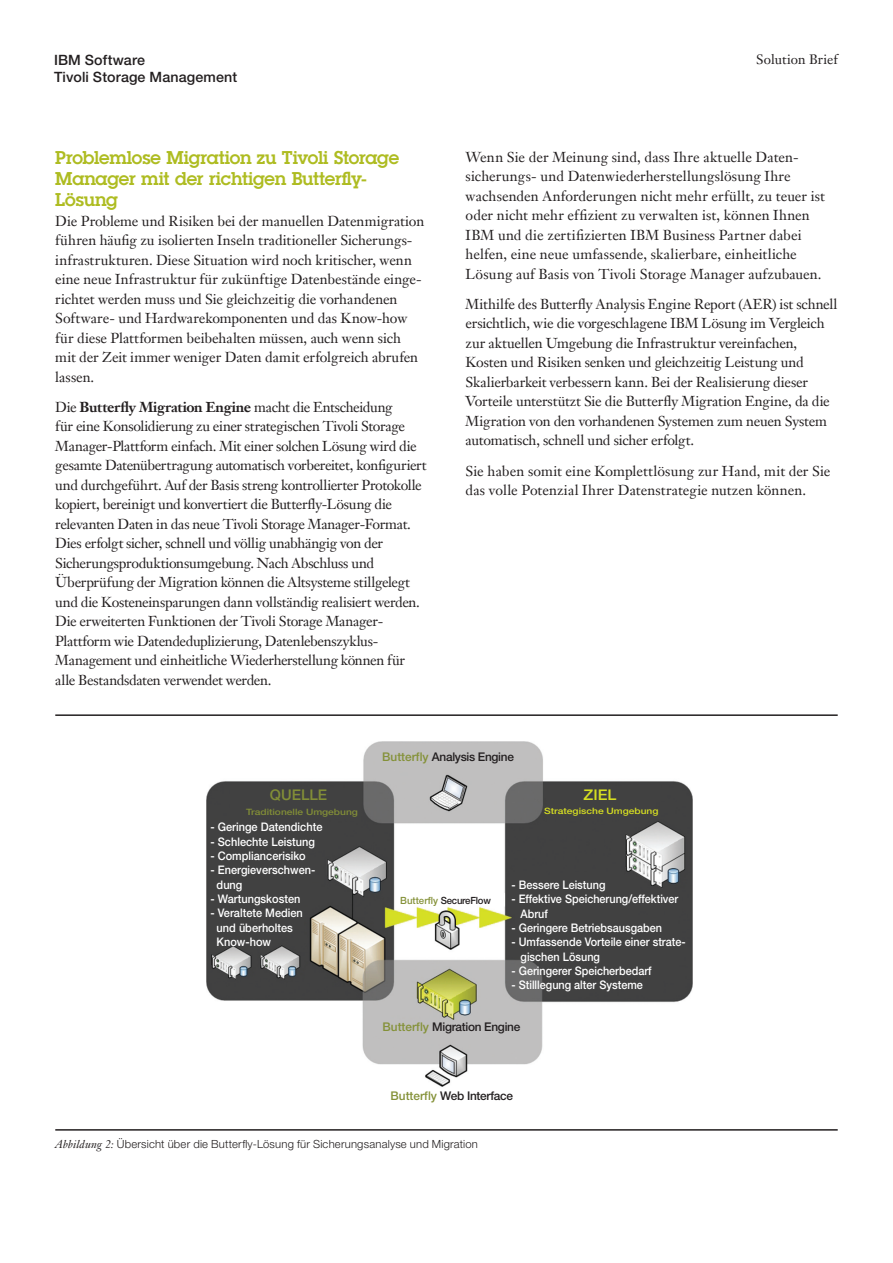
<style>
.page{position:relative;width:893px;height:1263px;background:#fff}
.page>*{position:absolute;margin:0;border:0;box-sizing:border-box;transform-origin:0 0}
.t1{font:600 18px/21px "Lubalin Graph Std";letter-spacing:-.015em;color:#aebc21}
.t2{font:500 14.7px "Helvetica Neue";color:#828e37}
.t3{font:500 14.7px "Helvetica Neue";color:#d7df22;scale:1.06 1}
.t4{font:14.25px/19.5px "Janson Text LT";letter-spacing:-.01em;color:#231f20}
.t5{font:500 14.25px "Helvetica Neue";letter-spacing:.01em;color:#231f20}
.t6{font:13.5px "Janson Text LT";color:#231f20}
.t7{font:500 12px "Helvetica Neue";letter-spacing:-.025em;color:#231f20}
.t8{font:500 11.85px/14.4px "Helvetica Neue";color:#fff;scale:.92 1}
.t9{font:500 11.85px/14.4px "Helvetica Neue";color:#fff;scale:.93 1}
.t10{font:300 11.25px "Helvetica Neue";letter-spacing:.015em;color:#231f20}
.t11{font:500 9.9px "Helvetica Neue";letter-spacing:-.025em;color:#231f20}
.t12{font:500 8.7px "Helvetica Neue";color:#828e37;scale:1.17 1}
.t13{font:500 8.7px "Helvetica Neue";color:#d7df22;scale:1.17 1}
.s1{font-weight:700}
.s2{color:#849138}
.s3{font-family:"Janson Text LT";font-weight:400;font-style:italic}
</style>
<div class="page">
<hr style="left:55px;top:714px;width:783px;height:2px;background:#231f20">
<hr style="left:55px;top:1129px;width:783px;height:1px;background:#231f20">
<img style="left:207px;top:742px;width:486px;height:345px">
<p class="t5" style="left:54px;top:52px;width:93px">IBM Software</p>
<p class="t6" style="left:756px;top:51px;width:83px">Solution Brief</p>
<p class="t5" style="left:54px;top:69px;width:185px">Tivoli Storage Management</p>
<p class="t1" style="left:55px;top:147px;width:345px">Problemlose Migration zu Tivoli Storage<br>Manager mit der richtigen Butterfly-<br>Lösung</p>
<p class="t4" style="left:55px;top:211px;width:371px">Die Probleme und Risiken bei der manuellen Datenmigration führen häufig zu isolierten Inseln traditioneller Sicherungs&shy;infrastrukturen. Diese Situation wird noch kritischer, wenn eine neue Infrastruktur für zukünftige Datenbestände einge&shy;richtet werden muss und Sie gleichzeitig die vorhandenen Software- und Hardwarekomponenten und das Know-how für diese Plattformen beibehalten müssen, auch wenn sich mit der Zeit immer weniger Daten damit erfolgreich abrufen lassen.</p>
<p class="t4" style="left:55px;top:397px;width:373px">Die <span class="s1">Butterfly Migration Engine</span> macht die Entscheidung<br>für eine Konsolidierung zu einer strategischen Tivoli Storage Manager-Plattform einfach. Mit einer solchen Lösung wird die gesamte Datenübertragung automatisch vorbereitet, konfiguriert und durchgeführt. Auf der Basis streng kontrollierter Protokolle kopiert, bereinigt und konvertiert die Butterfly-Lösung die relevanten Daten in das neue Tivoli Storage Manager-Format.<br>Dies erfolgt sicher, schnell und völlig unabhängig von der Sicherungsproduktionsumgebung. Nach Abschluss und Überprüfung der Migration können die Altsysteme stillgelegt und die Kosteneinsparungen dann vollständig realisiert werden.<br>Die erweiterten Funktionen der Tivoli Storage Manager-Plattform wie Datendeduplizierung, Datenlebenszyklus-Management und einheitliche Wiederherstellung können für alle Bestandsdaten verwendet werden.</p>
<p class="t4" style="left:466px;top:147px;width:361px">Wenn Sie der Meinung sind, dass Ihre aktuelle Daten&shy;sicherungs- und Datenwiederherstellungslösung Ihre wachsenden Anforderungen nicht mehr erfüllt, zu teuer ist oder nicht mehr effizient zu verwalten ist, können Ihnen IBM und die zertifizierten IBM Business Partner dabei helfen, eine neue umfassende, skalierbare, einheitliche Lösung auf Basis von Tivoli Storage Manager aufzubauen.</p>
<p class="t4" style="left:466px;top:294px;width:373px">Mithilfe des Butterfly Analysis Engine Report (AER) ist schnell ersichtlich, wie die vorgeschlagene IBM Lösung im Vergleich zur aktuellen Umgebung die Infrastruktur vereinfachen, Kosten und Risiken senken und gleichzeitig Leistung und Skalierbarkeit verbessern kann. Bei der Realisierung dieser Vorteile unterstützt Sie die Butterfly Migration Engine, da die Migration von den vorhandenen Systemen zum neuen System automatisch, schnell und sicher erfolgt.</p>
<p class="t4" style="left:466px;top:461px;width:366px">Sie haben somit eine Komplettlösung zur Hand, mit der Sie das volle Potenzial Ihrer Datenstrategie nutzen können.</p>
<p class="t2" style="left:270px;top:786px;width:59px">QUELLE</p>
<p class="t12" style="left:246px;top:806px;width:97px">Traditionelle Umgebung</p>
<p class="t9" style="left:210px;top:820px;width:122px">- Geringe Datendichte</p>
<p class="t9" style="left:210px;top:834px;width:114px">- Schlechte Leistung</p>
<p class="t9" style="left:210px;top:848px;width:104px">- Compliancerisiko</p>
<p class="t9" style="left:217px;top:863px;width:108px;text-indent:-6px">- Energieverschwen&shy;dung</p>
<p class="t9" style="left:210px;top:891px;width:98px">- Wartungskosten</p>
<p class="t9" style="left:217px;top:906px;width:94px;text-indent:-6px">- Veraltete Medien und überholtes<br>Know-how</p>
<p class="t7" style="left:382px;top:749px;width:133px"><span class="s2">Butterfly</span> Analysis Engine</p>
<p class="t3" style="left:583px;top:786px;width:33px">ZIEL</p>
<p class="t13" style="left:544px;top:806px;width:99px">Strategische Umgebung</p>
<p class="t11" style="left:400px;top:894px;width:92px"><span class="s2">Butterfly</span> SecureFlow</p>
<p class="t8" style="left:511px;top:877px;width:104px">- Bessere Leistung</p>
<p class="t8" style="left:521px;top:892px;width:173px;text-indent:-9px">- Effektive Speicherung/effektiver<br>Abruf</p>
<p class="t8" style="left:511px;top:920px;width:165px">- Geringere Betriebsausgaben</p>
<p class="t8" style="left:521px;top:935px;width:181px;text-indent:-9px">- Umfassende Vorteile einer strate&shy;gischen Lösung</p>
<p class="t8" style="left:511px;top:963px;width:154px">- Geringerer Speicherbedarf</p>
<p class="t8" style="left:511px;top:978px;width:144px">- Stilllegung alter Systeme</p>
<p class="t7" style="left:383px;top:1019px;width:139px"><span class="s2">Butterfly</span> Migration Engine</p>
<p class="t7" style="left:391px;top:1089px;width:124px"><span class="s2">Butterfly</span> Web Interface</p>
<p class="t10" style="left:55px;top:1137px;width:424px"><span class="s3">Abbildung 2:</span> Übersicht über die Butterfly-Lösung für Sicherungsanalyse und Migration</p>
</div>
